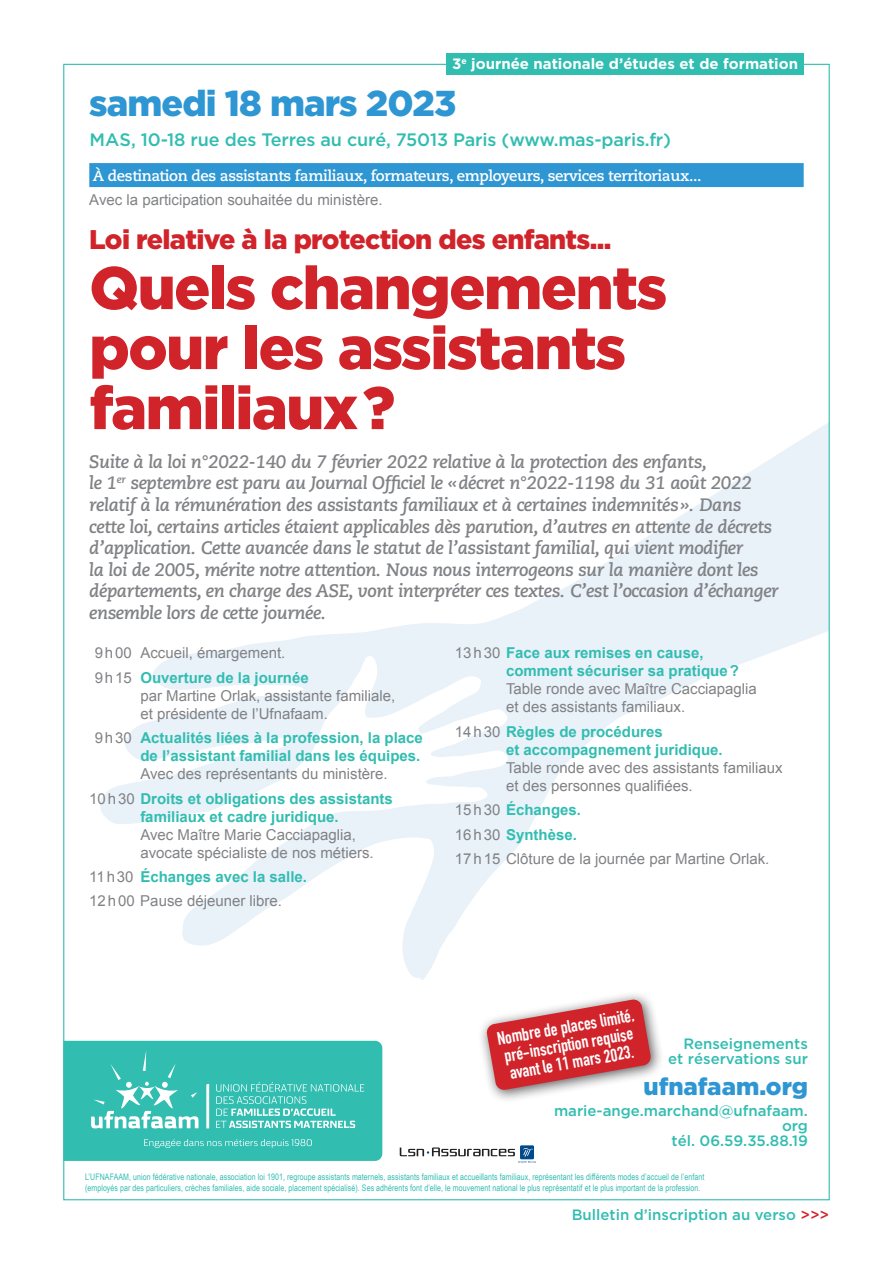
<style>
.page{position:relative;width:893px;height:1263px;background:#fff}
.page>*{position:absolute;margin:0;border:0;box-sizing:border-box;transform-origin:0 0}
.t1{font:900 60px/60px "Gotham Pro";letter-spacing:-.025em;color:#d1232a}
.t2{font:900 36px "Gotham Pro";letter-spacing:-.025em;color:#2e96d3}
.t3{font:900 27px "Gotham Pro";letter-spacing:-.025em;color:#d1232a}
.t4{font:900 24px "Gotham Pro";color:#2e96d3}
.t5{font:italic 700 18px/21.6px "Caecilia LT Std";letter-spacing:-.025em;color:#808285}
.t6{font:700 18px/18px "DIN Condensed";color:#fff}
.t7{font:500 18px "Gotham Pro";letter-spacing:-.01em;color:#32bdb1}
.t8{font:15px/24.3px "Arial";color:#808285}
.t9{font:700 15px/18px "Arial";color:#32bdb1}
.t10{font:500 15px/15px "Gotham Pro";color:#32bdb1;text-align:right}
.t11{font:700 15px "Caecilia LT Std";letter-spacing:-.025em;color:#fff}
.t12{font:700 15px "Gotham Pro";color:#fff}
.t13{font:9px/10.5px "Arial Narrow";letter-spacing:.01em;color:#32bdb1;scale:.95 1}
.s1{font-weight:700;color:#32bdb1}
.s2{font-weight:400;color:#808285}
.s3{color:#d1232a}
</style>
<div class="page">
<svg style="left:100px;top:423px;width:728px;height:557px"></svg>
<div style="left:89px;top:163px;width:715px;height:24px;background:#2e96d3"></div>
<div style="left:520px;top:1145px;width:14px;height:14px;background:#004a8b"></div>
<svg style="left:400px;top:1147px;width:136px;height:15px"></svg>
<svg style="left:65px;top:1041px;width:317px;height:120px;background:#43c2b7"></svg>
<div style="left:478px;top:990px;width:186px;height:113px;background:#231f20;opacity:.75"></div>
<svg style="left:486px;top:999px;width:165px;height:91px;background:#d65d61"></svg>
<div style="left:446px;top:53px;width:358px;height:21px;background:#32bdb1"></div>
<p class="t12" style="left:452px;top:55px;width:348px">3<sup>e</sup> journée nationale d’études et de formation</p>
<h2 class="t2" style="left:89px;top:82px;width:369px">samedi 18 mars 2023</h2>
<p class="t7" style="left:89px;top:129px;width:583px">MAS, 10-18 rue des Terres au curé, 75013 Paris (www.mas-paris.fr)</p>
<p class="t11" style="left:93px;top:167px;width:610px">À destination des assistants familiaux, formateurs, employeurs, services territoriaux...</p>
<p class="t8" style="left:89px;top:188px;width:295px">Avec la participation souhaitée du ministère.</p>
<h3 class="t3" style="left:89px;top:224px;width:524px">Loi relative à la protection des enfants...</h3>
<h1 class="t1" style="left:89px;top:256px;width:579px">Quels changements pour les assistants familiaux?</h1>
<p class="t5" style="left:89px;top:451px;width:691px">Suite à la loi n°2022-140 du 7 février 2022 relative à la protection des enfants,<br>le 1<sup>er</sup> septembre est paru au Journal Officiel le «décret n°2022-1198 du 31 août 2022 relatif à la rémunération des assistants familiaux et à certaines indemnités». Dans cette loi, certains articles étaient applicables dès parution, d’autres en attente de décrets d’application. Cette avancée dans le statut de l’assistant familial, qui vient modifier<br>la loi de 2005, mérite notre attention. Nous nous interrogeons sur la manière dont les départements, en charge des ASE, vont interpréter ces textes. C’est l’occasion d’échanger ensemble lors de cette journée.</p>
<p class="t8" style="left:95px;top:641px;width:216px">9h00 Accueil, émargement.<br>9h15 <span class="s1">Ouverture de la journée</span></p>
<p class="t8" style="left:140px;top:687px;width:257px;line-height:18px">par Martine Orlak, assistante familiale, et présidente de l’Ufnafaam.</p>
<p class="t9" style="left:95px;top:729px;width:330px;text-align:right"><span class="s2">9h30</span> Actualités liées à la profession, la place de l’assistant familial dans les équipes.</p>
<p class="t8" style="left:89px;top:762px;width:305px;text-indent:51px">Avec des représentants du ministère.<br>10h30 <span class="s1">Droits et obligations des assistants</span></p>
<p class="t9" style="left:140px;top:808px;width:200px">familiaux et cadre juridique.</p>
<p class="t8" style="left:140px;top:825px;width:235px;line-height:18px">Avec Maître Marie Cacciapaglia, avocate spécialiste de nos métiers.</p>
<p class="t8" style="left:89px;top:865px;width:219px">11h30 <span class="s1">Échanges avec la salle.<br></span>12h00 Pause déjeuner libre.</p>
<p class="t9" style="left:506px;top:645px;width:234px;text-indent:-51px"><span class="s2">13h30</span> Face aux remises en cause, comment sécuriser sa pratique?</p>
<p class="t8" style="left:506px;top:680px;width:252px;line-height:18px">Table ronde avec Maître Cacciapaglia et des assistants familiaux.</p>
<p class="t9" style="left:506px;top:723px;width:218px;text-indent:-51px"><span class="s2">14h30</span> Règles de procédures<br>et accompagnement juridique.</p>
<p class="t8" style="left:506px;top:759px;width:278px;line-height:18px">Table ronde avec des assistants familiaux et des personnes qualifiées.</p>
<p class="t8" style="left:455px;top:798px;width:316px">15h30 <span class="s1">Échanges.<br></span>16h30 <span class="s1">Synthèse.<br></span>17h15 Clôture de la journée par Martine Orlak.</p>
<p class="t6" style="left:496px;top:1030px;width:140px;rotate:-10deg">Nombre de places limité, pré-inscription requise avant le 11 mars 2023.</p>
<p class="t10" style="left:668px;top:1036px;width:141px">Renseignements et réservations sur</p>
<h3 class="t4" style="left:643px;top:1072px;width:166px">ufnafaam.org</h3>
<p class="t10" style="left:554px;top:1103px;width:255px">marie-ange.marchand@ufnafaam. org<br>tél. 06.59.35.88.19</p>
<p class="t13" style="left:85px;top:1171px;width:654px">L’UFNAFAAM, union fédérative nationale, association loi 1901, regroupe assistants maternels, assistants familiaux et accueillants familiaux, représentant les différents modes d’accueil de l’enfant (employés par des particuliers, crèches familiales, aide sociale, placement spécialisé). Ses adhérents font d’elle, le mouvement national le plus représentatif et le plus important de la profession.</p>
<p class="t10" style="left:572px;top:1207px;width:259px">Bulletin d’inscription au verso <span class="s3">&gt;&gt;&gt;</span></p>
</div>
